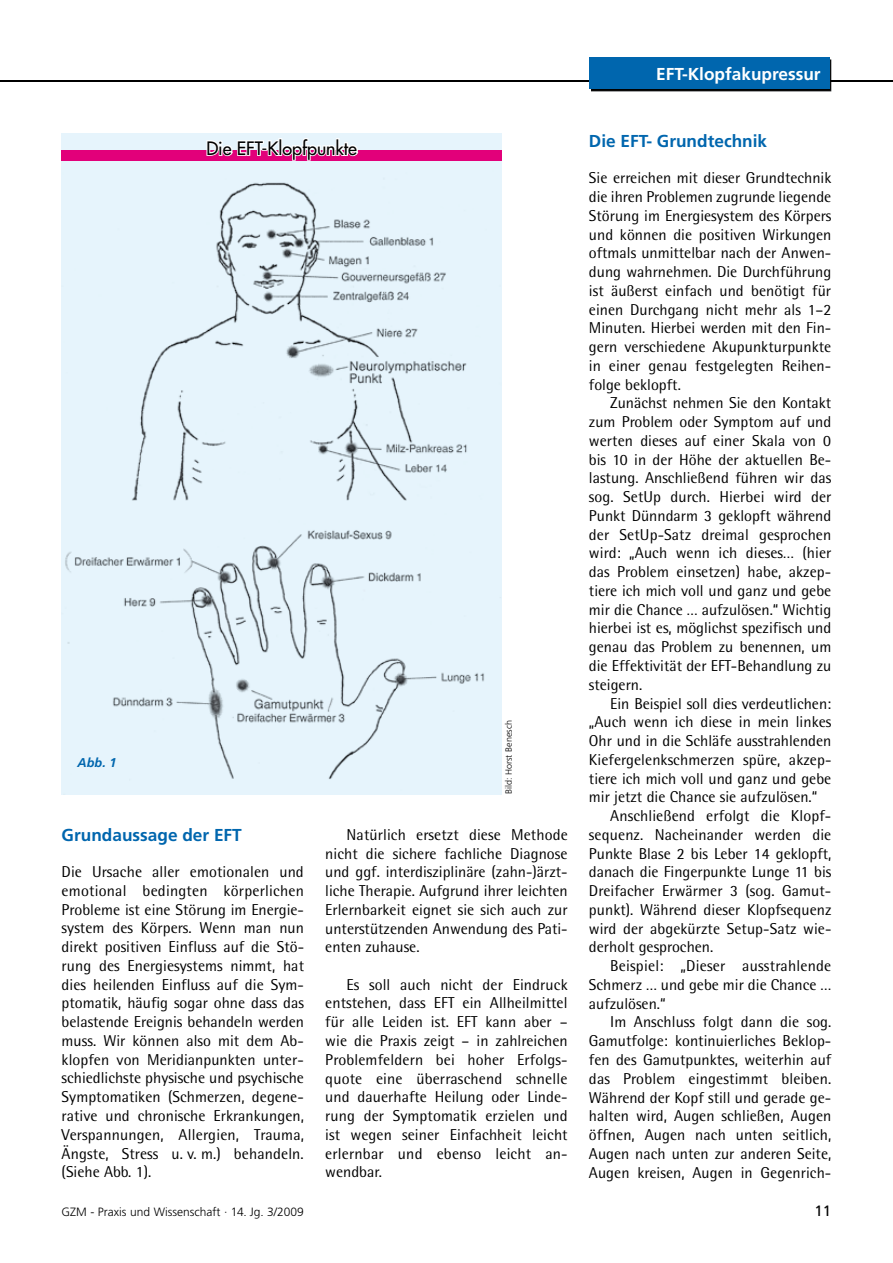
<style>
.page{position:relative;width:893px;height:1263px;background:#fff}
.page>*{position:absolute;margin:0;border:0;box-sizing:border-box;transform-origin:0 0}
.t1{font:18px "Futura";color:#000}
.t2{font:700 17.25px "Frutiger";color:#0066ae}
.t3{font:700 17.25px "Frutiger";color:#fff}
.t4{font:15.75px/18.8px "Rotis Semi Sans";letter-spacing:.005em;color:#000;text-align:justify}
.t5{font:15px "Frutiger";color:#000}
.t6{font:italic 700 12.75px "Frutiger";color:#0066ae}
.t7{font:300 12px "Frutiger";color:#000}
.t8{font:300 9px "Frutiger";color:#000}
</style>
<div class="page">
<hr style="left:0;top:80px;width:893px;height:1px;background:#000">
<img style="left:591px;top:59px;width:240px;height:33px">
<div style="left:589px;top:57px;width:240px;height:32px;background:#0066ae"></div>
<img style="left:62px;top:133px;width:440px;height:661px">
<div style="left:62px;top:151px;width:440px;height:10px;background:#e2007a"></div>
<svg style="left:205px;top:137px;width:155px;height:25px"></svg>
<p class="t1" style="left:206px;top:136px;width:152px">Die EFT-Klopfpunkte</p>
<p class="t6" style="left:78px;top:755px;width:41px">Abb. 1</p>
<p class="t8" style="left:503px;top:794px;width:75px;rotate:-90deg">Bild: Horst Benesch</p>
<p class="t2" style="left:62px;top:825px;width:182px">Grundaussage der EFT</p>
<p class="t4" style="left:62px;top:862px;width:244px">Die Ursache aller emotionalen und emotional bedingten körperlichen Probleme ist eine Störung im Energie&shy;system des Körpers. Wenn man nun direkt positiven Einfluss auf die Stö&shy;rung des Energiesystems nimmt, hat dies heilenden Einfluss auf die Sym&shy;ptomatik, häufig sogar ohne dass das belastende Ereignis behandeln werden muss. Wir können also mit dem Ab&shy;klopfen von Meridianpunkten unter&shy;schiedlichste physische und psychische Symptomatiken (Schmerzen, degene&shy;rative und chronische Erkrankungen, Verspannungen, Allergien, Trauma, Ängste, Stress u. v. m.) behandeln. (Siehe Abb. 1).</p>
<p class="t4" style="left:325px;top:825px;width:244px;text-indent:21px">Natürlich ersetzt diese Methode nicht die sichere fachliche Diagnose und ggf. interdisziplinäre (zahn-)ärzt&shy;liche Therapie. Aufgrund ihrer leichten Erlernbarkeit eignet sie sich auch zur unterstützenden Anwendung des Pati&shy;enten zuhause.</p>
<p class="t4" style="left:325px;top:975px;width:244px;text-indent:21px">Es soll auch nicht der Eindruck entstehen, dass EFT ein Allheilmittel für alle Leiden ist. EFT kann aber – wie die Praxis zeigt – in zahlreichen Problemfeldern bei hoher Erfolgs&shy;quote eine überraschend schnelle und dauerhafte Heilung oder Linde&shy;rung der Symptomatik erzielen und ist wegen seiner Einfachheit leicht erlernbar und ebenso leicht an&shy;wendbar.</p>
<p class="t3" style="left:656px;top:64px;width:166px">EFT-Klopfakupressur</p>
<p class="t2" style="left:589px;top:130px;width:180px">Die EFT- Grundtechnik</p>
<p class="t4" style="left:589px;top:168px;width:244px">Sie erreichen mit dieser Grundtechnik die ihren Problemen zugrunde liegende Störung im Energiesystem des Körpers und können die positiven Wirkungen oftmals unmittelbar nach der Anwen&shy;dung wahrnehmen. Die Durchführung ist äußerst einfach und benötigt für einen Durchgang nicht mehr als 1–2<br>Minuten. Hierbei werden mit den Fin&shy;gern verschiedene Akupunkturpunkte in einer genau festgelegten Reihen&shy;folge beklopft.</p>
<p class="t4" style="left:589px;top:393px;width:244px;text-indent:21px">Zunächst nehmen Sie den Kontakt zum Problem oder Symptom auf und werten dieses auf einer Skala von 0 bis 10 in der Höhe der aktuellen Be&shy;lastung. Anschließend führen wir das sog. SetUp durch. Hierbei wird der Punkt Dünndarm 3 geklopft während der SetUp-Satz dreimal gesprochen wird: „Auch wenn ich dieses… (hier das Problem einsetzen) habe, akzep&shy;tiere ich mich voll und ganz und gebe mir die Chance … aufzulösen.“ Wichtig hierbei ist es, möglichst spezifisch und genau das Problem zu benennen, um die Effektivität der EFT-Behandlung zu steigern.</p>
<p class="t4" style="left:610px;top:694px;width:223px">Ein Beispiel soll dies verdeutlichen:</p>
<p class="t4" style="left:589px;top:712px;width:244px">„Auch wenn ich diese in mein linkes</p>
<p class="t4" style="left:589px;top:731px;width:244px">Ohr und in die Schläfe ausstrahlenden</p>
<p class="t4" style="left:589px;top:750px;width:244px">Kiefergelenkschmerzen spüre, akzep-</p>
<p class="t4" style="left:589px;top:769px;width:244px">tiere ich mich voll und ganz und gebe</p>
<p class="t4" style="left:589px;top:787px;width:230px">mir jetzt die Chance sie aufzulösen.“</p>
<p class="t4" style="left:610px;top:806px;width:223px">Anschließend erfolgt die Klopf-</p>
<p class="t4" style="left:589px;top:825px;width:244px">sequenz. Nacheinander werden die</p>
<p class="t4" style="left:589px;top:844px;width:244px">Punkte Blase 2 bis Leber 14 geklopft,</p>
<p class="t4" style="left:589px;top:862px;width:244px">danach die Fingerpunkte Lunge 11 bis</p>
<p class="t4" style="left:589px;top:881px;width:244px">Dreifacher Erwärmer 3 (sog. Gamut-</p>
<p class="t4" style="left:589px;top:900px;width:244px">punkt). Während dieser Klopfsequenz</p>
<p class="t4" style="left:589px;top:919px;width:244px">wird der abgekürzte Setup-Satz wie-</p>
<p class="t4" style="left:589px;top:937px;width:126px">derholt gesprochen.</p>
<p class="t4" style="left:610px;top:956px;width:223px">Beispiel: „Dieser ausstrahlende</p>
<p class="t4" style="left:589px;top:975px;width:244px">Schmerz … und gebe mir die Chance …</p>
<p class="t4" style="left:589px;top:994px;width:78px">aufzulösen.“</p>
<p class="t4" style="left:610px;top:1013px;width:223px">Im Anschluss folgt dann die sog.</p>
<p class="t4" style="left:589px;top:1031px;width:244px">Gamutfolge: kontinuierliches Beklop-</p>
<p class="t4" style="left:589px;top:1050px;width:244px">fen des Gamutpunktes, weiterhin auf</p>
<p class="t4" style="left:589px;top:1069px;width:244px">das Problem eingestimmt bleiben.</p>
<p class="t4" style="left:589px;top:1088px;width:244px">Während der Kopf still und gerade ge-</p>
<p class="t4" style="left:589px;top:1106px;width:244px">halten wird, Augen schließen, Augen</p>
<p class="t4" style="left:589px;top:1125px;width:244px">öffnen, Augen nach unten seitlich,</p>
<p class="t4" style="left:589px;top:1144px;width:244px">Augen nach unten zur anderen Seite,</p>
<p class="t4" style="left:589px;top:1163px;width:244px">Augen kreisen, Augen in Gegenrich-</p>
<p class="t7" style="left:62px;top:1205px;width:244px">GZM - Praxis und Wissenschaft · 14. Jg. 3/2009</p>
<p class="t5" style="left:815px;top:1202px;width:18px">11</p>
</div>
